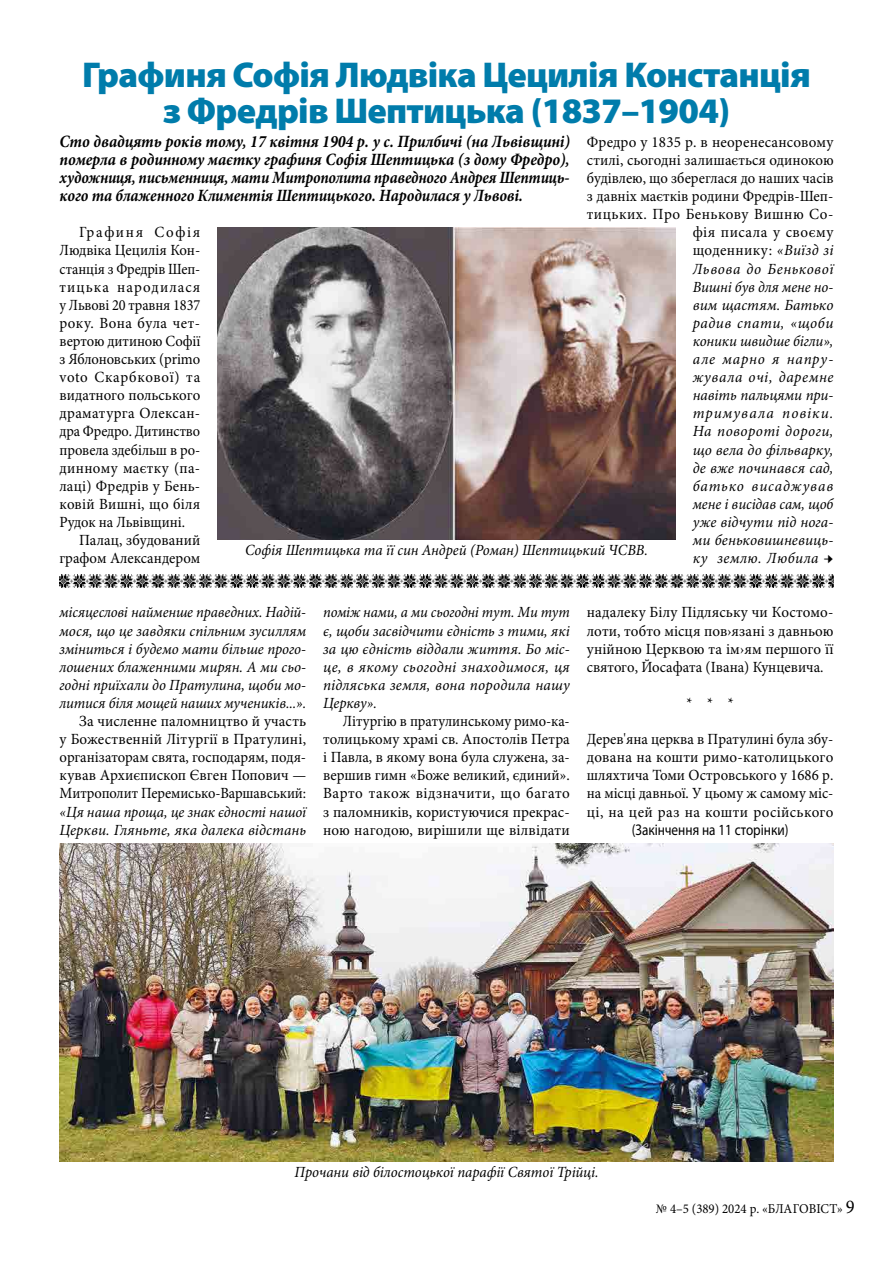
<style>
.page{position:relative;width:893px;height:1263px;background:#fff}
.page>*{position:absolute;margin:0;border:0;box-sizing:border-box;transform-origin:0 0}
.t1{font:900 36px/36px "Myriad Pro";letter-spacing:-.02em;color:#007cab;text-align:center}
.t2{font:italic 700 17.25px/18.1px "Minion Pro";letter-spacing:-.005em;color:#000;text-align:justify;scale:.91 1}
.t3{font:italic 15.6px/18.1px "Minion Pro";letter-spacing:.005em;color:#000;text-align:right}
.t4{font:15.6px/18.1px "Minion Pro";letter-spacing:.005em;color:#000;text-align:justify}
.t5{font:15.6px/18.1px "Minion Pro";letter-spacing:.005em;color:#000;text-align:justify;scale:.93 1}
.t6{font:italic 15.6px/18.1px "Minion Pro";letter-spacing:.005em;color:#000;text-align:justify;scale:.94 1}
.t7{font:15.6px/18.1px "Minion Pro";letter-spacing:.005em;color:#000;text-align:justify;scale:.95 1}
.t8{font:italic 15.6px/18.1px "Minion Pro";letter-spacing:.005em;color:#000;text-align:justify;scale:.93 1}
.t9{font:italic 15.6px/18.1px "Minion Pro";letter-spacing:.005em;color:#000;scale:.95 1}
.t10{font:15.6px "Minion Pro";letter-spacing:.005em;color:#000;scale:.96 1}
.t11{font:15.6px "Minion Pro";letter-spacing:.005em;color:#000;scale:.92 1}
.t12{font:15.6px "Minion Pro";letter-spacing:.005em;color:#000;scale:.94 1}
.t13{font:15.6px "Minion Pro";letter-spacing:.025em;color:#000;scale:.96 1}
.t14{font:15.6px "Myriad Pro";color:#000;scale:.85 1}
.t15{font:15.6px "Minion Pro";letter-spacing:.045em;color:#000;scale:.96 1}
.t16{font:15.6px "Minion Pro";letter-spacing:.07em;color:#000;scale:.96 1}
.t17{font:15.6px "Minion Pro";letter-spacing:.115em;color:#000;scale:.96 1}
.t18{font:13.5px "Minion Pro";color:#000;scale:.95 1}
.s1{font-style:normal}
.s2{font-size:19.5px}
</style>
<div class="page">
<img style="left:60px;top:575px;width:773px;height:13px">
<img style="left:60px;top:843px;width:773px;height:318px">
<img style="left:217px;top:228px;width:459px;height:311px">
<h1 class="t1" style="left:82px;top:55px;width:730px">Графиня Софія Людвіка Цецилія Констанція з Фредрів Шептицька (1837–1904)</h1>
<p class="t2" style="left:60px;top:132px;width:562px">Сто двадцять років тому, 17 квітня 1904 р. у с. Прилбичі (на Львівщині) померла в родинному маєтку графиня Софія Шептицька (з дому Фредро), художниця, письменниця, мати Митрополита праведного Андрея Шептиць&shy;кого та блаженного Климентія Шептицького. Народилася у Львові.</p>
<p class="t17" style="left:79px;top:222px;width:128px">Графиня Софія</p>
<p class="t7" style="left:60px;top:241px;width:150px">Людвіка Цецилія Кон-</p>
<p class="t11" style="left:60px;top:258px;width:154px">станція з Фредрів Шеп-</p>
<p class="t16" style="left:60px;top:276px;width:148px">тицька народилася</p>
<p class="t11" style="left:60px;top:294px;width:154px">у Львові 20 травня 1837</p>
<p class="t13" style="left:60px;top:312px;width:148px">року. Вона була чет-</p>
<p class="t12" style="left:60px;top:330px;width:151px">вертою дитиною Софії</p>
<p class="t12" style="left:60px;top:349px;width:151px">з Яблоновських (primo</p>
<p class="t15" style="left:60px;top:367px;width:148px">voto Скарбкової) та</p>
<p class="t10" style="left:60px;top:385px;width:148px">видатного польського</p>
<p class="t10" style="left:60px;top:403px;width:148px">драматурга Олексан-</p>
<p class="t11" style="left:60px;top:421px;width:154px">дра Фредро. Дитинство</p>
<p class="t5" style="left:60px;top:441px;width:153px">провела здебільш в ро-</p>
<p class="t13" style="left:60px;top:457px;width:148px">динному маєтку (па-</p>
<p class="t10" style="left:60px;top:475px;width:148px">лаці) Фредрів у Бень-</p>
<p class="t10" style="left:60px;top:493px;width:148px">ковій Вишні, що біля</p>
<p class="t12" style="left:60px;top:511px;width:135px">Рудок на Львівщині.</p>
<p class="t10" style="left:79px;top:530px;width:128px">Палац, збудований</p>
<p class="t7" style="left:60px;top:549px;width:150px">графом Александером</p>
<p class="t3" style="left:587px;top:133px;width:248px"><span class="s1">Фредро у 1835 р. в неоренесансовому стилі, сьогодні залишається одинокою будівлею, що збереглася до наших часів з давніх маєтків родини Фредрів-Шеп&shy;тицьких. Про Бенькову Вишню Со&shy;фія писала у своєму<br>щоденнику:</span> «Виїзд зі<br>Львова до Бенькової<br>Вишні був для мене но-<br>вим щастям. Батько<br>радив спати, «щоби<br>коники швидше бігли»,<br>але марно я напру-<br>жувала очі, даремне<br>навіть пальцями при-<br>тримувала повіки.<br>На повороті дороги,<br>що вела до фільварку,<br>де вже починався сад,<br>батько висаджував<br>мене і висідав сам, щоб<br>уже відчути під нога-<br>ми беньковишневиць-<br>ку землю. Любила <span class="s1">→</span></p>
<p class="t9" style="left:245px;top:540px;width:425px">Софія Шептицька та її син Андрей (Роман) Шептицький ЧСВВ.</p>
<p class="t6" style="left:60px;top:603px;width:264px">місяцеслові найменше праведних. Надій&shy;мося, що це завдяки спільним зусиллям зміниться і будемо мати більше прого&shy;лошених блаженними мирян. А ми сьо&shy;годні приїхали до Пратулина, щоби мо&shy;литися біля мощей наших мучеників...».</p>
<p class="t4" style="left:60px;top:712px;width:248px;text-indent:20px">За численне паломництво й участь у Божественній Літургії в Пратулині, організаторам свята, господарям, подя&shy;кував Архиєпископ Євген Попович — Митрополит Перемисько-Варшавський:</p>
<p class="t9" style="left:60px;top:802px;width:261px">«Ця наша проща, це знак єдності нашої<br>Церкви. Гляньте, яка далека відстань</p>
<p class="t8" style="left:323px;top:603px;width:267px">поміж нами, а ми сьогодні тут. Ми тут є, щоби засвідчити єдність з тими, які за цю єдність віддали життя. Бо міс&shy;це, в якому сьогодні знаходимося, ця підляська земля, вона породила нашу Церкву».</p>
<p class="t5" style="left:323px;top:712px;width:267px;text-indent:20px">Літургію в пратулинському римо-ка&shy;толицькому храмі св. Апостолів Петра і Павла, в якому вона була служена, за&shy;вершив гимн «Боже великий, єдиний».<br>Варто також відзначити, що багато з паломників, користуючися прекрас&shy;ною нагодою, вирішили ще вілвідати</p>
<p class="t4" style="left:587px;top:603px;width:248px">надалеку Білу Підляську чи Костомо&shy;лоти, тобто місця пов›язані з давньою унійною Церквою та ім›ям першого її святого, Йосафата (Івана) Кунцевича.</p>
<p class="t7" style="left:686px;top:694px;width:51px">***</p>
<p class="t7" style="left:587px;top:730px;width:261px">Дерев'яна церква в Пратулині була збу&shy;дована на кошти римо-католицького шляхтича Томи Островського у 1686 р. на місці давньої. У цьому ж самому міс&shy;ці, на цей раз на кошти російського</p>
<p class="t14" style="left:632px;top:820px;width:186px">(Закінчення на 11 сторінки)</p>
<p class="t9" style="left:294px;top:1162px;width:322px">Прочани від білостоцької парафії Святої Трійці.</p>
<p class="t18" style="left:656px;top:1199px;width:211px">№ 4–5 (389) 2024 р. «БЛАГОВІСТ» <span class="s2">9</span></p>
</div>
